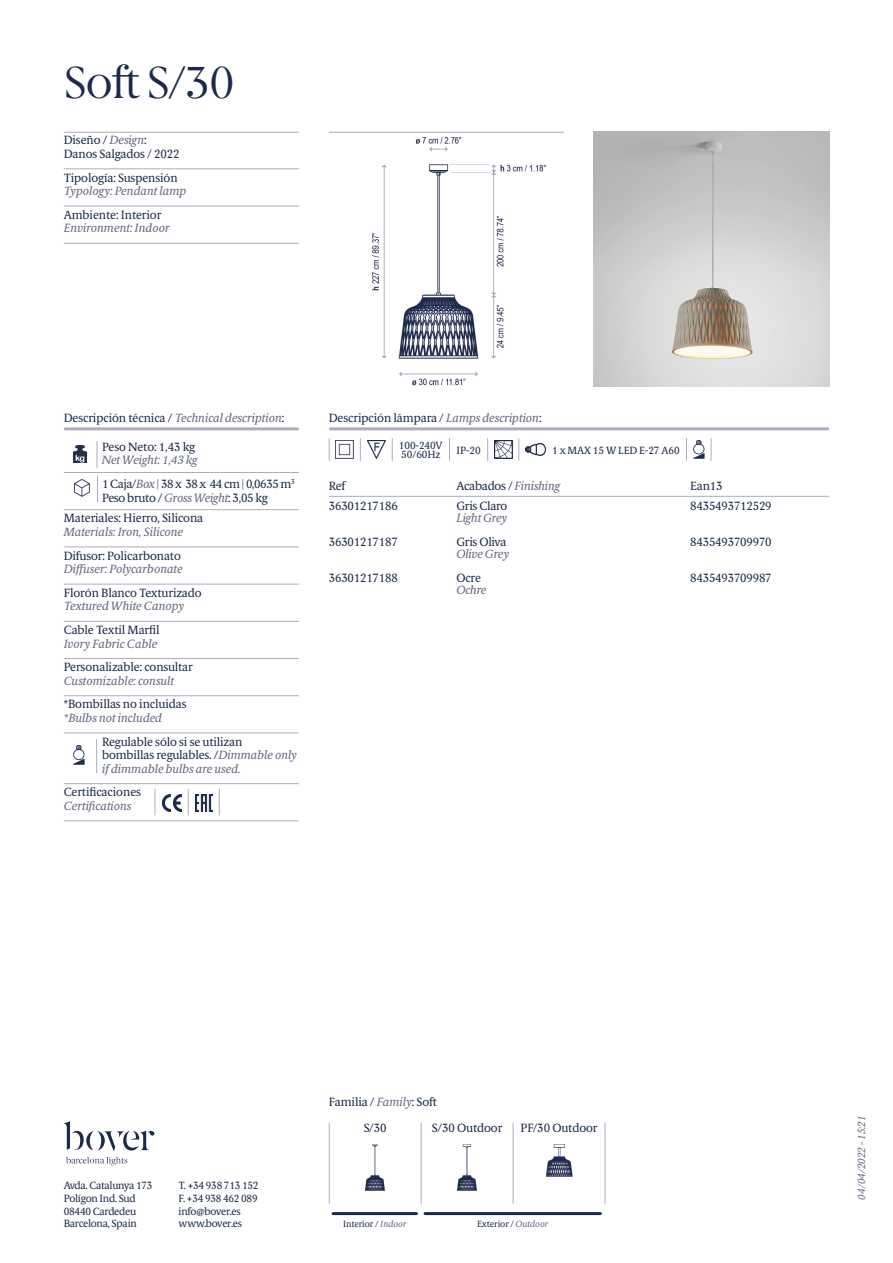
<style>
.page{position:relative;width:893px;height:1263px;background:#fff}
.page>*{position:absolute;margin:0;border:0;box-sizing:border-box;transform-origin:0 0}
.Nom{font:45px "Berlingske Serif";color:#1b2a4a}
.Text_línia_inferior{font:12px/13.5px "Berlingske Serif Tx";letter-spacing:-.01em;color:#1b2a4a}
.Acabats{font:12px "Berlingske Serif Tx";letter-spacing:-.02em;color:#1b2a4a}
.Text_línia_inferior-2{font:italic 12px/13.5px "Berlingske Serif Tx";letter-spacing:-.01em;color:#676782}
.Text_línia_inferior-3{font:12px/13.5px "Berlingske Serif Tx";letter-spacing:-.035em;color:#1b2a4a}
.Acabats-2{font:italic 12px "Berlingske Serif Tx";letter-spacing:-.02em;color:#676782}
.Info_tècnica{font:10.5px/12.8px "Berlingske Serif Tx";letter-spacing:-.025em;color:#1b2a4a}
.t1{font:italic 10.5px "Berlingske Serif Tx";letter-spacing:-.01em;color:#676782}
.t2{font:9px "Berlingske Serif Tx";letter-spacing:-.01em;color:#1b2a4a}
.s1{font-style:italic;color:#676782}
.s2{font-style:normal;color:#1b2a4a}
</style>
<div class="page">
<hr style="left:64px;top:168px;width:235px;height:1px;background:#aeacbc">
<hr style="left:64px;top:206px;width:235px;height:1px;background:#aeacbc">
<hr style="left:64px;top:243px;width:235px;height:1px;background:#aeacbc">
<hr style="left:64px;top:132px;width:235px;height:1px;background:#aeacbc">
<hr style="left:329px;top:132px;width:235px;height:1px;background:#aeacbc">
<img style="left:372px;top:137px;width:174px;height:249px">
<hr style="left:64px;top:472px;width:235px;height:1px;background:#aeacbc">
<hr style="left:64px;top:509px;width:235px;height:1px;background:#aeacbc">
<hr style="left:64px;top:546px;width:235px;height:1px;background:#aeacbc">
<hr style="left:64px;top:584px;width:235px;height:1px;background:#aeacbc">
<hr style="left:64px;top:621px;width:235px;height:1px;background:#aeacbc">
<hr style="left:64px;top:658px;width:235px;height:1px;background:#aeacbc">
<hr style="left:64px;top:695px;width:235px;height:1px;background:#aeacbc">
<hr style="left:64px;top:732px;width:235px;height:1px;background:#aeacbc">
<hr style="left:64px;top:783px;width:235px;height:1px;background:#aeacbc">
<hr style="left:64px;top:820px;width:235px;height:1px;background:#aeacbc">
<img style="left:74px;top:446px;width:13px;height:17px">
<svg style="left:97px;top:442px;width:1px;height:26px"></svg>
<img style="left:74px;top:480px;width:15px;height:17px">
<svg style="left:97px;top:476px;width:1px;height:26px"></svg>
<img style="left:73px;top:745px;width:12px;height:19px">
<hr style="left:96px;top:739px;width:1px;height:34px;background:#aeacbc">
<svg style="left:155px;top:789px;width:1px;height:26px"></svg>
<img style="left:162px;top:794px;width:19px;height:17px">
<svg style="left:188px;top:789px;width:1px;height:26px"></svg>
<img style="left:195px;top:794px;width:17px;height:17px">
<svg style="left:219px;top:789px;width:1px;height:26px"></svg>
<hr style="left:65px;top:427px;width:233px;height:3px;background:#aeacbc">
<hr style="left:330px;top:427px;width:498px;height:3px;background:#aeacbc">
<svg style="left:487px;top:439px;width:1px;height:21px"></svg>
<svg style="left:449px;top:439px;width:1px;height:21px"></svg>
<svg style="left:392px;top:439px;width:1px;height:21px"></svg>
<svg style="left:329px;top:439px;width:1px;height:21px"></svg>
<svg style="left:360px;top:439px;width:1px;height:21px"></svg>
<img style="left:367px;top:441px;width:18px;height:17px">
<svg style="left:686px;top:439px;width:1px;height:21px"></svg>
<img style="left:526px;top:444px;width:20px;height:11px">
<img style="left:494px;top:441px;width:18px;height:17px">
<svg style="left:518px;top:439px;width:1px;height:21px"></svg>
<svg style="left:711px;top:439px;width:1px;height:21px"></svg>
<img style="left:693px;top:440px;width:11px;height:19px">
<img style="left:336px;top:441px;width:18px;height:17px">
<hr style="left:329px;top:1123px;width:1px;height:80px;background:#aeacbc">
<img style="left:365px;top:1144px;width:20px;height:47px">
<img style="left:546px;top:1144px;width:26px;height:32px">
<img style="left:457px;top:1144px;width:20px;height:47px">
<hr style="left:421px;top:1123px;width:1px;height:80px;background:#aeacbc">
<hr style="left:513px;top:1123px;width:1px;height:80px;background:#aeacbc">
<hr style="left:605px;top:1123px;width:1px;height:80px;background:#aeacbc">
<hr style="left:333px;top:1212px;width:83px;height:3px;background:#1b2a4a">
<hr style="left:425px;top:1212px;width:175px;height:3px;background:#1b2a4a">
<img style="left:594px;top:132px;width:235px;height:255px">
<svg style="left:66px;top:1157px;width:61px;height:8px"></svg>
<svg style="left:64px;top:1121px;width:90px;height:29px"></svg>
<hr style="left:329px;top:496px;width:500px;height:1px;background:#aeacbc">
<p class="Nom" style="left:64px;top:53px;width:173px">Soft S/30</p>
<p class="Text_línia_inferior" style="left:64px;top:133px;width:117px">Diseño / <span class="s1">Design</span>:<br>Danos Salgados / 2022</p>
<p class="Text_línia_inferior" style="left:64px;top:171px;width:124px">Tipología: Suspensión<br><span class="s1">Typology: Pendant lamp</span></p>
<p class="Text_línia_inferior-2" style="left:64px;top:208px;width:108px"><span class="s2">Ambiente: Interior<br></span>Environment: Indoor</p>
<p class="Text_línia_inferior" style="left:64px;top:411px;width:222px">Descripción técnica / <span class="s1">Technical description</span>:</p>
<p class="Text_línia_inferior" style="left:329px;top:411px;width:214px">Descripción lámpara / <span class="s1">Lamps description</span>:</p>
<p class="Info_tècnica" style="left:456px;top:443px;width:26px">IP-20</p>
<p class="Info_tècnica" style="left:552px;top:443px;width:129px">1 x MAX 15 W LED E-27 A60</p>
<p class="Info_tècnica" style="left:399px;top:439px;width:45px">100-240V</p>
<p class="Info_tècnica" style="left:401px;top:448px;width:41px">50/60Hz</p>
<p class="Text_línia_inferior-2" style="left:102px;top:440px;width:97px"><span class="s2">Peso Neto: 1,43 kg<br></span>Net Weight: 1,43 kg</p>
<p class="Text_línia_inferior-3" style="left:102px;top:477px;width:194px">1 Caja/<span class="s1">Box</span> | 38 x 38 x 44 cm | 0,0635 m<sup>3<br></sup>Peso bruto / <span class="s1">Gross Weight</span>: 3,05 kg</p>
<p class="Text_línia_inferior" style="left:64px;top:511px;width:141px">Materiales: Hierro, Silicona<br><span class="s1">Materials: Iron, Silicone</span></p>
<p class="Text_línia_inferior-2" style="left:64px;top:549px;width:121px"><span class="s2">Difusor: Policarbonato<br></span>Diffuser: Polycarbonate</p>
<p class="Text_línia_inferior" style="left:64px;top:586px;width:140px">Florón Blanco Texturizado<br><span class="s1">Textured White Canopy</span></p>
<p class="Text_línia_inferior" style="left:64px;top:623px;width:97px">Cable Textil Marfil<br><span class="s1">Ivory Fabric Cable</span></p>
<p class="Text_línia_inferior" style="left:64px;top:660px;width:131px">Personalizable: consultar<br><span class="s1">Customizable: consult</span></p>
<p class="Text_línia_inferior" style="left:64px;top:697px;width:124px">*Bombillas no incluidas <span class="s1">*Bulbs not included</span></p>
<p class="Text_línia_inferior" style="left:102px;top:735px;width:197px">Regulable sólo si se utilizan bombillas regulables. /<span class="s1">Dimmable only if dimmable bulbs are used.</span></p>
<p class="Text_línia_inferior" style="left:64px;top:785px;width:79px">Certificaciones<br><span class="s1">Certifications</span></p>
<p class="Acabats" style="left:329px;top:477px;width:18px">Ref</p>
<p class="Acabats" style="left:456px;top:477px;width:105px">Acabados / <span class="s1">Finishing</span></p>
<p class="Acabats" style="left:690px;top:477px;width:34px">Ean13</p>
<p class="Acabats" style="left:329px;top:497px;width:71px">36301217186</p>
<p class="Acabats" style="left:456px;top:497px;width:53px">Gris Claro</p>
<p class="Acabats" style="left:690px;top:497px;width:83px">8435493712529</p>
<p class="Acabats-2" style="left:456px;top:509px;width:52px">Light Grey</p>
<p class="Acabats" style="left:329px;top:533px;width:71px">36301217187</p>
<p class="Acabats" style="left:456px;top:533px;width:52px">Gris Oliva</p>
<p class="Acabats" style="left:690px;top:533px;width:83px">8435493709970</p>
<p class="Acabats-2" style="left:456px;top:545px;width:54px">Olive Grey</p>
<p class="Acabats" style="left:329px;top:569px;width:71px">36301217188</p>
<p class="Acabats" style="left:456px;top:569px;width:26px">Ocre</p>
<p class="Acabats" style="left:690px;top:569px;width:83px">8435493709987</p>
<p class="Acabats-2" style="left:456px;top:581px;width:32px">Ochre</p>
<p class="Info_tècnica" style="left:64px;top:1179px;width:90px">Avda. Catalunya 173<br>Polígon Ind. Sud<br>08440 Cardedeu<br>Barcelona, Spain</p>
<p class="Info_tècnica" style="left:179px;top:1179px;width:81px">T. +34 938 713 152<br>F. +34 938 462 089 info@bover.es www.bover.es</p>
<p class="Text_línia_inferior" style="left:329px;top:1095px;width:110px">Familia / <span class="s1">Family</span>: Soft</p>
<p class="Text_línia_inferior" style="left:364px;top:1121px;width:25px">S/30</p>
<p class="Text_línia_inferior" style="left:432px;top:1121px;width:72px">S/30 Outdoor</p>
<p class="Text_línia_inferior" style="left:520px;top:1121px;width:79px">PF/30 Outdoor</p>
<p class="t2" style="left:343px;top:1218px;width:65px">Interior / <span class="s1">Indoor</span></p>
<p class="t2" style="left:477px;top:1218px;width:73px">Exterior / <span class="s1">Outdoor</span></p>
<p class="t1" style="left:854px;top:1199px;width:86px;rotate:-90deg">04/04/2022 - 15:21</p>
</div>
